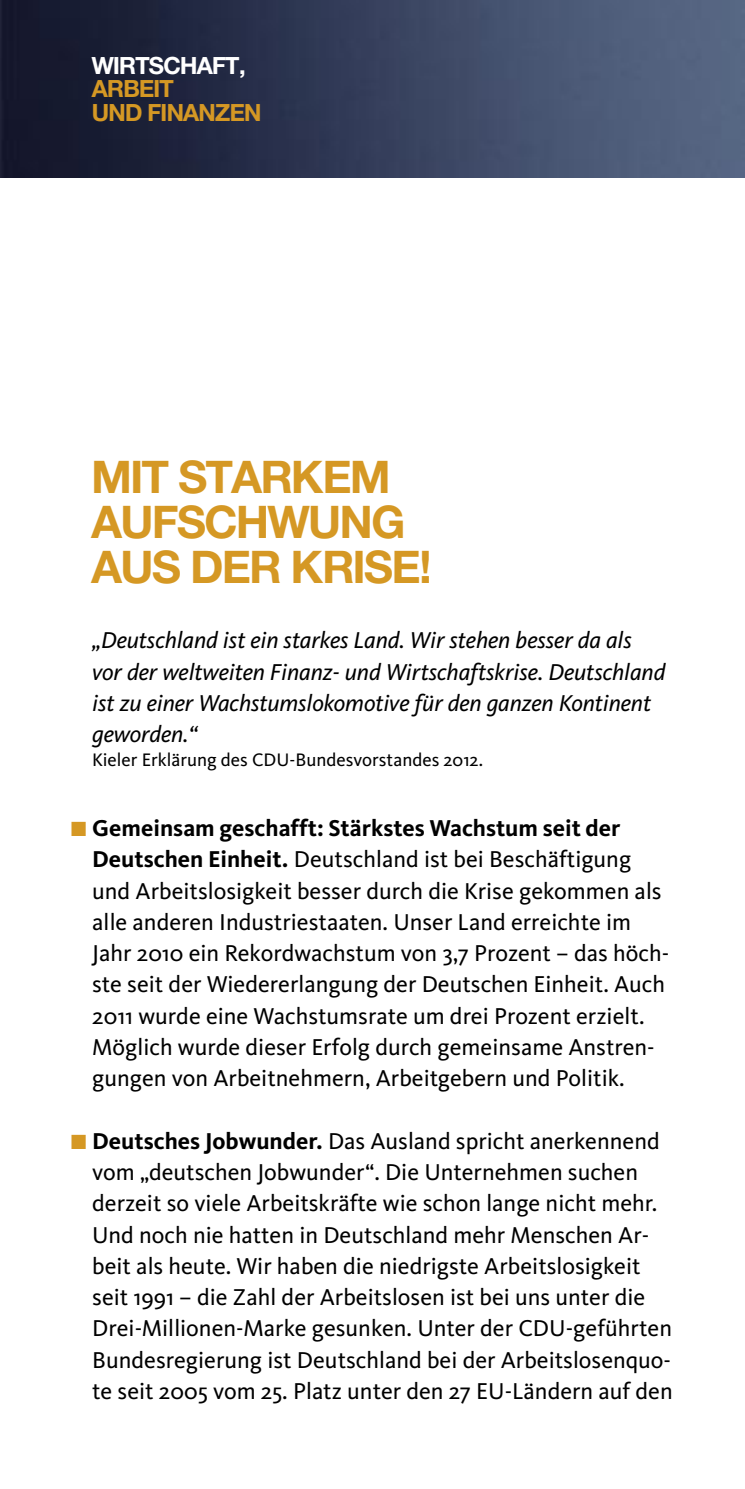
<style>
.page{position:relative;width:745px;height:1489px;background:#fff}
.page>*{position:absolute;margin:0;border:0;box-sizing:border-box;transform-origin:0 0}
.t1{font:700 45px/45px "CDU Helvetica";color:#d59824}
.t2{font:23.75px/31.2px "CDU Kievit";color:#000}
.t3{font:italic 23.75px/31.2px "CDU Kievit";letter-spacing:-.005em;color:#000}
.t4{font:700 23.75px/23.8px "CDU Helvetica";color:#d59824}
.t5{font:700 23.75px "CDU Helvetica";color:#fff}
.t6{font:18.75px "CDU Kievit";color:#000}
.s1{font-weight:700}
</style>
<div class="page">
<img style="left:0;top:0;width:744px;height:177px">
<p class="t5" style="left:92px;top:50px;width:155px">WIRTSCHAFT,</p>
<p class="t4" style="left:92px;top:77px;width:170px">ARBEIT<br>UND FINANZEN</p>
<h1 class="t1" style="left:92px;top:453px;width:340px">MIT STARKEM<br>AUFSCHWUNG<br>AUS DER KRISE!</h1>
<p class="t3" style="left:92px;top:627px;width:574px">„Deutschland ist ein starkes Land. Wir stehen besser da als vor der weltweiten Finanz- und Wirtschaftskrise. Deutschland ist zu einer Wachstumslokomotive für den ganzen Kontinent geworden.“</p>
<p class="t6" style="left:92px;top:753px;width:392px">Kieler Erklärung des CDU-Bundesvorstandes 2012.</p>
<p class="t2" style="left:92px;top:814px;width:578px"><span class="s1">Gemeinsam geschafft: Stärkstes Wachstum seit der Deutschen Einheit.</span> Deutschland ist bei Beschäftigung und Arbeitslosigkeit besser durch die Krise gekommen als alle anderen Industriestaaten. Unser Land erreichte im Jahr 2010 ein Rekordwachstum von 3,7 Prozent – das höch&shy;ste seit der Wiedererlangung der Deutschen Einheit. Auch 2011 wurde eine Wachstumsrate um drei Prozent erzielt.<br>Möglich wurde dieser Erfolg durch gemeinsame Anstren&shy;gungen von Arbeitnehmern, Arbeitgebern und Politik.</p>
<p class="t2" style="left:92px;top:1127px;width:581px"><span class="s1">Deutsches Jobwunder.</span> Das Ausland spricht anerkennend vom „deutschen Jobwunder“. Die Unternehmen suchen derzeit so viele Arbeitskräfte wie schon lange nicht mehr.<br>Und noch nie hatten in Deutschland mehr Menschen Ar&shy;beit als heute. Wir haben die niedrigste Arbeitslosigkeit seit 1991 – die Zahl der Arbeitslosen ist bei uns unter die Drei-Millionen-Marke gesunken. Unter der CDU-geführten Bundesregierung ist Deutschland bei der Arbeitslosenquo&shy;te seit 2005 vom 25. Platz unter den 27 EU-Ländern auf den</p>
</div>
